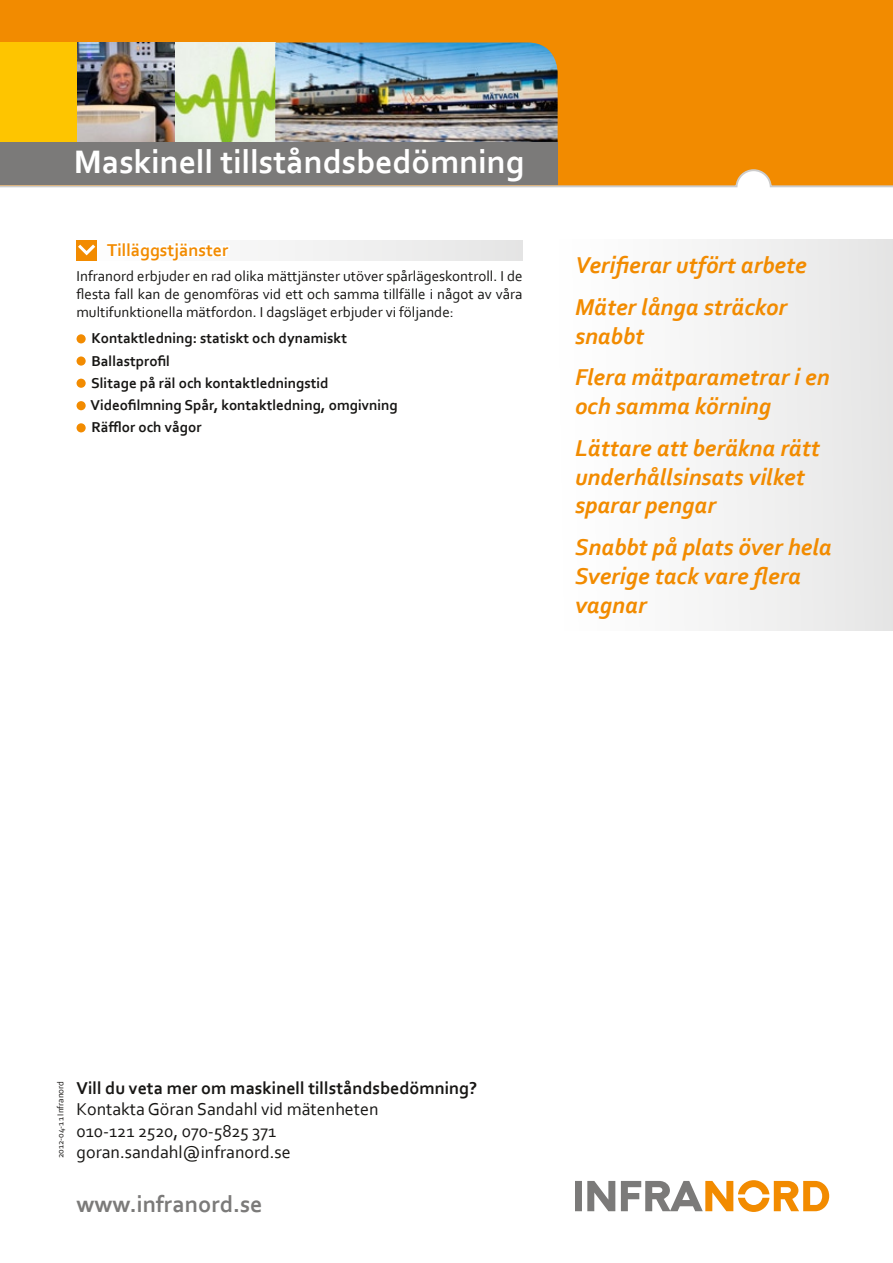
<style>
.page{position:relative;width:893px;height:1263px;background:#fff}
.page>*{position:absolute;margin:0;border:0;box-sizing:border-box;transform-origin:0 0}
.t1{font:700 34.05px "Corbel";color:#fff}
.t2{font:italic 700 24px/41.5px "Corbel";color:#f28b00}
.t3{font:700 24px "Corbel";color:#7b7a79}
.t4{font:18px/21.6px "Corbel";color:#171614}
.t5{font:700 18px "Corbel";color:#171614}
.t6{font:700 18px "Corbel";color:#f28b00}
.t7{font:15px/18px "Corbel";color:#171614;text-align:justify}
.t8{font:700 15px/22.2px "Corbel";color:#171614}
.t9{font:9px "Corbel";color:#171614}
</style>
<div class="page">
<div style="left:0;top:0;width:893px;height:188px;background:#f28b00"></div>
<div style="left:575px;top:1181px;width:7px;height:30px;background:#7b7a79"></div>
<svg style="left:587px;top:1181px;width:28px;height:30px"></svg>
<svg style="left:621px;top:1180px;width:208px;height:32px"></svg>
<img style="left:77px;top:43px;width:481px;height:99px">
<div style="left:0;top:43px;width:77px;height:99px;background:#fec500"></div>
<div style="left:0;top:142px;width:558px;height:43px;background:#7b7a79"></div>
<div style="left:559px;top:240px;width:334px;height:391px;background:linear-gradient(to right,#fff,#e6e6e6)"></div>
<div style="left:77px;top:334px;width:9px;height:9px;background:#f28b00;border-radius:50%"></div>
<div style="left:77px;top:356px;width:9px;height:10px;background:#f28b00;border-radius:50%"></div>
<div style="left:77px;top:379px;width:9px;height:9px;background:#f28b00;border-radius:50%"></div>
<div style="left:77px;top:401px;width:9px;height:9px;background:#f28b00;border-radius:50%"></div>
<div style="left:77px;top:423px;width:9px;height:9px;background:#f28b00;border-radius:50%"></div>
<div style="left:77px;top:240px;width:446px;height:21px;background:#efefef"></div>
<div style="left:77px;top:240px;width:20px;height:20px;background:#f28b00"></div>
<svg style="left:78px;top:244px;width:17px;height:11px"></svg>
<svg style="left:104px;top:241px;width:18px;height:18px"></svg>
<div style="left:122px;top:241px;width:5px;height:16px;border:3px solid #fff"></div>
<div style="left:126px;top:241px;width:5px;height:16px;border:3px solid #fff"></div>
<div style="left:128px;top:240px;width:102px;height:21px;background:#fff"></div>
<h1 class="t1" style="left:74px;top:141px;width:452px">Maskinell tillståndsbedömning</h1>
<p class="t6" style="left:107px;top:238px;width:123px">Tilläggstjänster</p>
<p class="t7" style="left:77px;top:266px;width:448px">Infranord erbjuder en rad olika mättjänster utöver spårlägeskontroll. I de flesta fall kan de genomföras vid ett och samma tillfälle i något av våra multifunktionella mätfordon. I dagsläget erbjuder vi följande:</p>
<p class="t8" style="left:91px;top:327px;width:309px">Kontaktledning: statiskt och dynamiskt<br>Ballastprofil<br>Slitage på räl och kontaktledningstid<br>Videofilmning Spår, kontaktledning, omgivning<br>Räfflor och vågor</p>
<p class="t2" style="left:575px;top:244px;width:233px">Verifierar utfört arbete<br>Mäter långa sträckor</p>
<p class="t2" style="left:575px;top:314px;width:256px">snabbt<br>Flera mätparametrar i en</p>
<p class="t2" style="left:575px;top:385px;width:246px">och samma körning<br>Lättare att beräkna rätt</p>
<p class="t2" style="left:575px;top:462px;width:231px;line-height:28.8px">underhållsinsats vilket sparar pengar</p>
<p class="t2" style="left:575px;top:532px;width:258px;line-height:28.8px">Snabbt på plats över hela<br>Sverige tack vare flera vagnar</p>
<p class="t9" style="left:55px;top:1158px;width:79px;rotate:-90deg">2012-04-11 Infranord</p>
<p class="t5" style="left:77px;top:1076px;width:402px">Vill du veta mer om maskinell tillståndsbedömning?</p>
<p class="t4" style="left:77px;top:1098px;width:304px">Kontakta Göran Sandahl vid mätenheten<br>010-121 2520, 070-5825 371 goran.sandahl@infranord.se</p>
<p class="t3" style="left:77px;top:1189px;width:188px">www.infranord.se</p>
</div>
